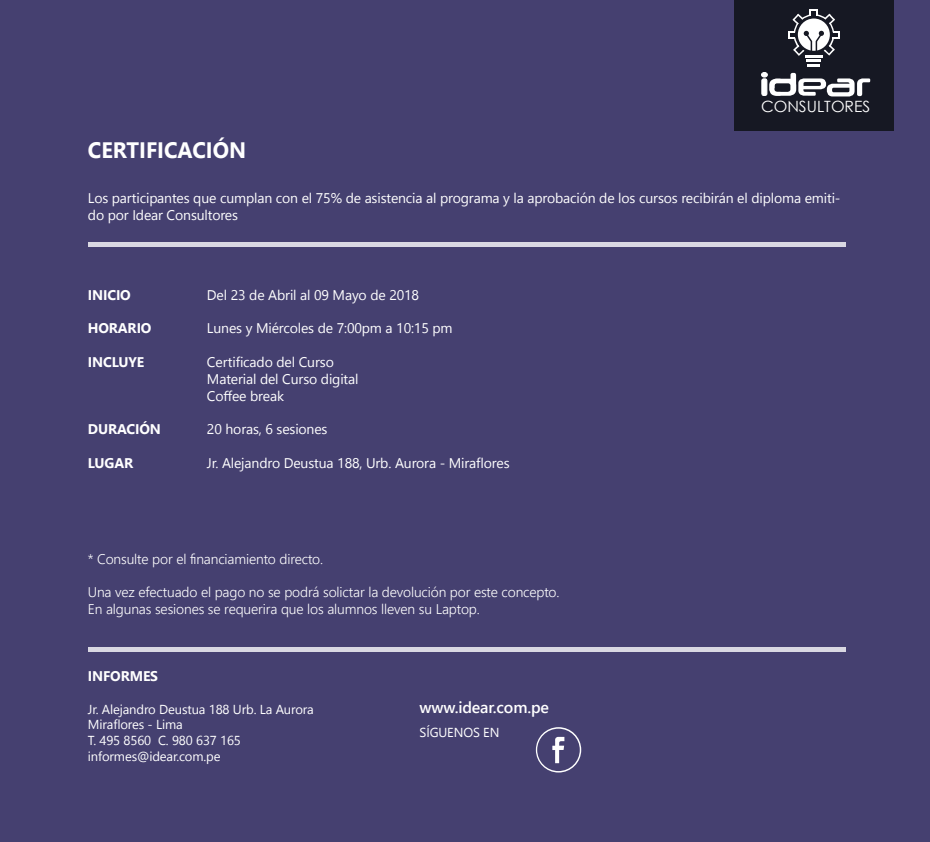
<style>
.page{position:relative;width:930px;height:842px;background:#454070}
.page>*{position:absolute;margin:0;border:0;box-sizing:border-box;transform-origin:0 0}
.t1{font:700 22.3px "Segoe UI";color:#fff}
.t2{font:600 16px "Segoe UI";letter-spacing:-.01em;color:#fff}
.t3{font:15.5px "Century Gothic";color:#fff}
.t4{font:14px/16.8px "Segoe UI";letter-spacing:-.01em;color:#fff}
.t5{font:300 14px/16.8px "Segoe UI";letter-spacing:-.01em;color:#fff}
.t6{font:700 14px "Segoe UI";letter-spacing:-.01em;color:#fff}
.t7{font:13px/15.6px "Segoe UI";letter-spacing:-.01em;color:#fff}
</style>
<div class="page">
<div style="left:88px;top:242px;width:757px;height:5px;background:#d9d8e2"></div>
<div style="left:88px;top:647px;width:757px;height:5px;background:#d9d8e2"></div>
<svg style="left:536px;top:727px;width:45px;height:45px"></svg>
<div style="left:734px;top:0;width:160px;height:130px;background:#161823"></div>
<hr style="left:805px;top:55px;width:17px;height:3px;background:#fff">
<hr style="left:806px;top:59px;width:15px;height:3px;background:#fff">
<svg style="left:788px;top:9px;width:51px;height:47px"></svg>
<svg style="left:761px;top:64px;width:109px;height:32px"></svg>
<p class="t3" style="left:761px;top:96px;width:111px">CONSULTORES</p>
<h1 class="t1" style="left:88px;top:132px;width:160px">CERTIFICACIÓN</h1>
<p class="t4" style="left:88px;top:189px;width:754px">Los participantes que cumplan con el 75% de asistencia al programa y la aprobación de los cursos recibirán el diploma emiti&shy;do por Idear Consultores</p>
<p class="t6" style="left:88px;top:283px;width:45px">INICIO</p>
<p class="t6" style="left:88px;top:317px;width:65px">HORARIO</p>
<p class="t6" style="left:88px;top:351px;width:58px">INCLUYE</p>
<p class="t6" style="left:88px;top:418px;width:75px">DURACIÓN</p>
<p class="t6" style="left:88px;top:451px;width:47px">LUGAR</p>
<p class="t4" style="left:207px;top:286px;width:214px">Del 23 de Abril al 09 Mayo de 2018</p>
<p class="t4" style="left:207px;top:320px;width:247px">Lunes y Miércoles de 7:00pm a 10:15 pm</p>
<p class="t4" style="left:207px;top:353px;width:153px">Certificado del Curso<br>Material del Curso digital<br>Coffee break</p>
<p class="t4" style="left:207px;top:420px;width:122px">20 horas, 6 sesiones</p>
<p class="t4" style="left:207px;top:454px;width:304px">Jr. Alejandro Deustua 188, Urb. Aurora - Miraflores</p>
<p class="t5" style="left:88px;top:550px;width:237px">* Consulte por el financiamiento directo.</p>
<p class="t5" style="left:88px;top:583px;width:473px">Una vez efectuado el pago no se podrá solictar la devolución por este concepto.<br>En algunas sesiones se requerira que los alumnos lleven su Laptop.</p>
<p class="t6" style="left:88px;top:665px;width:72px">INFORMES</p>
<p class="t7" style="left:88px;top:701px;width:227px">Jr. Alejandro Deustua 188 Urb. La Aurora<br>Miraflores - Lima<br>T. 495 8560 C. 980 637 165 informes@idear.com.pe</p>
<p class="t2" style="left:420px;top:695px;width:131px">www.idear.com.pe</p>
<p class="t7" style="left:420px;top:724px;width:81px">SÍGUENOS EN</p>
</div>
